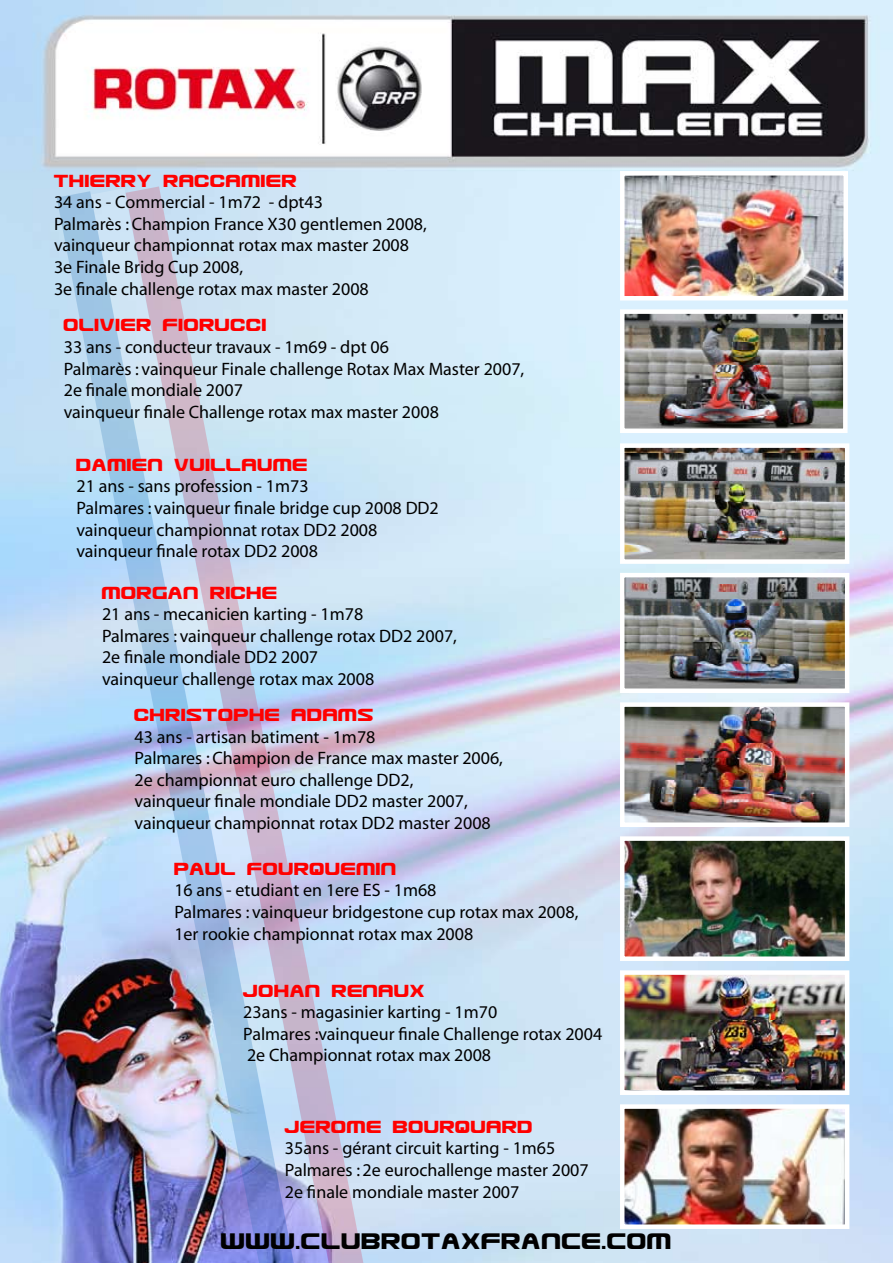
<style>
.page{position:relative;width:893px;height:1263px;background:#fff}
.page>*{position:absolute;margin:0;border:0;box-sizing:border-box;transform-origin:0 0}
.t1{font:27px "Usuzi";color:#000}
.t2{font:21px "Usuzi";color:#f00}
.t3{font:18px/21.6px "Myriad";color:#000}
</style>
<div class="page">
<img style="left:0;top:0;width:893px;height:1263px">
<img style="left:57px;top:191px;width:34px;height:1072px">
<svg style="left:126px;top:186px;width:261px;height:1077px;background:#cadff4"></svg>
<img style="left:91px;top:188px;width:263px;height:1075px">
<img style="left:625px;top:1109px;width:219px;height:115px">
<div style="left:620px;top:1104px;width:229px;height:125px;border:4px solid #fff"></div>
<img style="left:625px;top:975px;width:219px;height:115px">
<div style="left:620px;top:970px;width:229px;height:125px;border:4px solid #fff"></div>
<img style="left:625px;top:841px;width:219px;height:115px">
<div style="left:620px;top:836px;width:229px;height:125px;border:4px solid #fff"></div>
<img style="left:625px;top:707px;width:219px;height:115px">
<div style="left:620px;top:702px;width:229px;height:125px;border:4px solid #fff"></div>
<img style="left:625px;top:176px;width:218px;height:119px">
<div style="left:620px;top:171px;width:228px;height:129px;border:4px solid #fff"></div>
<img style="left:625px;top:314px;width:218px;height:114px">
<div style="left:620px;top:309px;width:228px;height:124px;border:4px solid #fff"></div>
<img style="left:625px;top:448px;width:219px;height:111px">
<div style="left:620px;top:443px;width:229px;height:121px;border:4px solid #fff"></div>
<img style="left:625px;top:578px;width:219px;height:110px">
<div style="left:620px;top:573px;width:229px;height:120px;border:4px solid #fff"></div>
<p class="t2" style="left:54px;top:169px;width:245px">THIERRY RACCAMIER</p>
<p class="t3" style="left:54px;top:192px;width:374px">34 ans - Commercial - 1m72 - dpt43<br>Palmarès : Champion France X30 gentlemen 2008, vainqueur championnat rotax max master 2008<br>3e Finale Bridg Cup 2008,<br>3e finale challenge rotax max master 2008</p>
<p class="t2" style="left:64px;top:314px;width:205px">OLIVIER FIORUCCI</p>
<p class="t3" style="left:64px;top:337px;width:462px">33 ans - conducteur travaux - 1m69 - dpt 06<br>Palmarès : vainqueur Finale challenge Rotax Max Master 2007, 2e finale mondiale 2007<br>vainqueur finale Challenge rotax max master 2008</p>
<p class="t2" style="left:77px;top:454px;width:233px">DAMIEN VUILLAUME</p>
<p class="t3" style="left:77px;top:476px;width:364px">21 ans - sans profession - 1m73<br>Palmares : vainqueur finale bridge cup 2008 DD2 vainqueur championnat rotax DD2 2008 vainqueur finale rotax DD2 2008</p>
<p class="t2" style="left:102px;top:581px;width:177px">MORGAN RICHE</p>
<p class="t3" style="left:102px;top:604px;width:356px">21 ans - mecanicien karting - 1m78<br>Palmares : vainqueur challenge rotax DD2 2007, 2e finale mondiale DD2 2007<br>vainqueur challenge rotax max 2008</p>
<p class="t2" style="left:135px;top:704px;width:241px">CHRISTOPHE ADAMS</p>
<p class="t3" style="left:135px;top:726px;width:370px">43 ans - artisan batiment - 1m78<br>Palmares : Champion de France max master 2006, 2e championnat euro challenge DD2,<br>vainqueur finale mondiale DD2 master 2007, vainqueur championnat rotax DD2 master 2008</p>
<p class="t2" style="left:174px;top:857px;width:224px">PAUL FOURQUEMIN</p>
<p class="t3" style="left:174px;top:880px;width:406px">16 ans - etudiant en 1ere ES - 1m68<br>Palmares : vainqueur bridgestone cup rotax max 2008,<br>1er rookie championnat rotax max 2008</p>
<p class="t2" style="left:243px;top:979px;width:184px">JOHAN RENAUX</p>
<p class="t3" style="left:243px;top:1002px;width:361px">23ans - magasinier karting - 1m70<br>Palmares :vainqueur finale Challenge rotax 2004<br>2e Championnat rotax max 2008</p>
<p class="t2" style="left:285px;top:1115px;width:250px">JEROME BOURQUARD</p>
<p class="t3" style="left:285px;top:1138px;width:305px">35ans - gérant circuit karting - 1m65<br>Palmares : 2e eurochallenge master 2007<br>2e finale mondiale master 2007</p>
<h1 class="t1" style="left:221px;top:1227px;width:453px">WWW.CLUBROTAXFRANCE.COM</h1>
</div>
